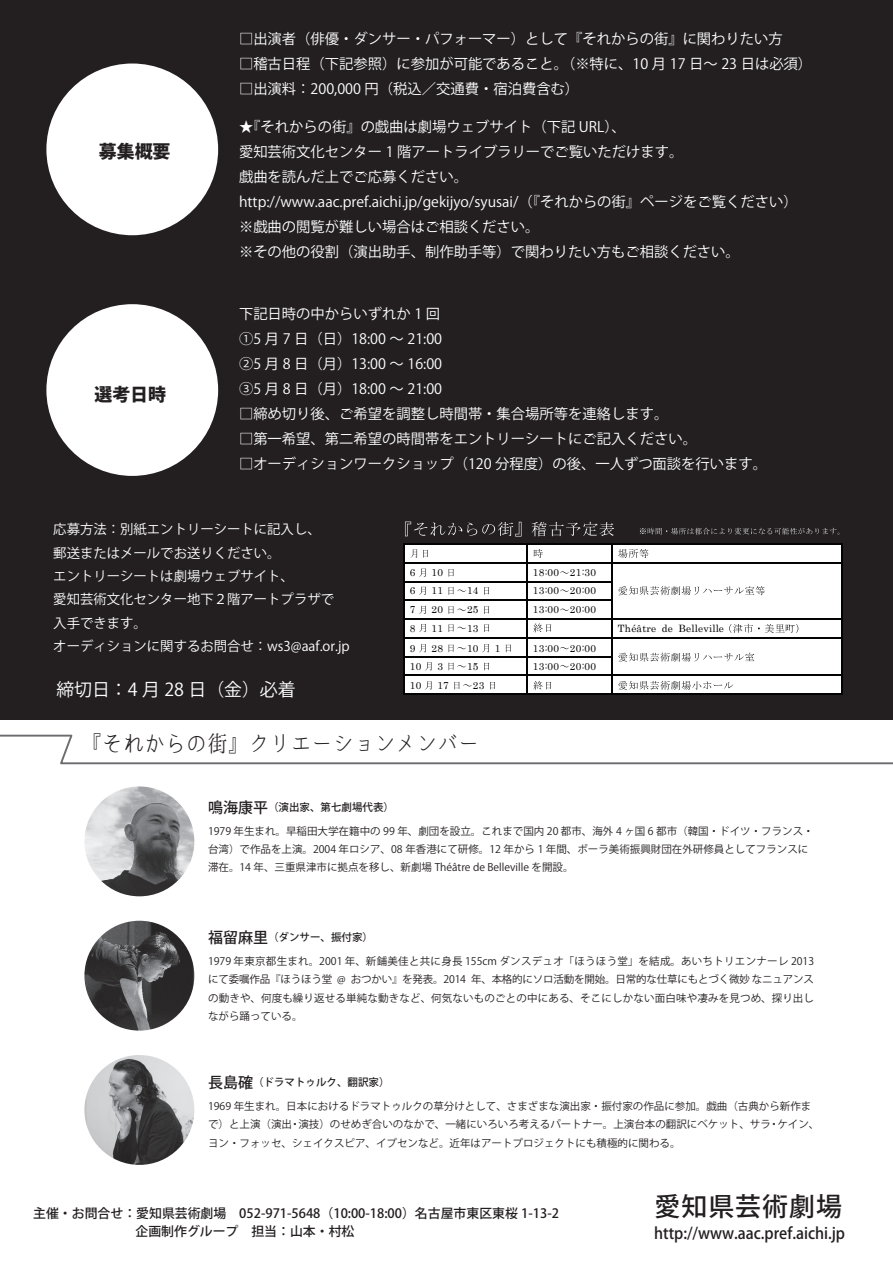
<style>
.page{position:relative;width:893px;height:1263px;background:#fff}
.page>*{position:absolute;margin:0;border:0;box-sizing:border-box;transform-origin:0 0}
.t1{font:500 25.95px "Koz Go Pr 6 N";letter-spacing:.04em;color:#231f20}
.t2{font:22.8px "Kokoro Minchoutai";letter-spacing:-.08em;color:#231f20}
.t3{font:17.85px "Koz Go Pr 6 N";color:#fff}
.t4{font:800 17.85px "Koz Go Pr 6 N";color:#231f20}
.t5{font:500 15.75px "Koz Go Pr 6 N";color:#231f20;scale:.95 1}
.t6{font:14.25px/25px "Koz Go Pr 6 N";color:#fff}
.t7{font:13.35px/23.4px "Koz Go Pr 6 N";color:#fff}
.t8{font:500 12.9px/17.5px "Koz Go Pr 6 N";color:#231f20}
.t9{font:10.5px/18.3px "Koz Go Pr 6 N";color:#231f20}
.t10{font:500 10.5px "Koz Go Pr 6 N";color:#231f20}
.t11{font:10.05px "Century";letter-spacing:.025em;color:#030303}
.s1{font-size:15px}
</style>
<div class="page">
<div style="left:0;top:0;width:893px;height:719px;background:#231f20"></div>
<svg style="left:0;top:734px;width:893px;height:31px"></svg>
<div style="left:46px;top:64px;width:172px;height:171px;background:#fff;border-radius:50%"></div>
<div style="left:46px;top:304px;width:172px;height:172px;background:#fff;border-radius:50%"></div>
<img style="left:84px;top:1055px;width:110px;height:110px;border-radius:55px">
<img style="left:84px;top:921px;width:110px;height:109px;border-radius:55px">
<img style="left:84px;top:786px;width:110px;height:110px;border-radius:55px">
<svg style="left:640px;top:528px;width:199px;height:7px"></svg>
<svg style="left:405px;top:522px;width:209px;height:15px"></svg>
<div style="left:404px;top:544px;width:438px;height:150px;background:#fff"></div>
<svg style="left:534px;top:549px;width:9px;height:9px"></svg>
<hr style="left:405px;top:544px;width:122px;height:1px;background:#030303">
<hr style="left:528px;top:544px;width:84px;height:1px;background:#030303">
<hr style="left:613px;top:544px;width:228px;height:1px;background:#030303">
<svg style="left:449px;top:569px;width:5px;height:8px"></svg>
<svg style="left:560px;top:571px;width:9px;height:3px"></svg>
<hr style="left:405px;top:562px;width:122px;height:1px;background:#030303">
<hr style="left:528px;top:562px;width:84px;height:1px;background:#030303">
<hr style="left:613px;top:562px;width:228px;height:1px;background:#030303">
<svg style="left:449px;top:587px;width:17px;height:8px"></svg>
<svg style="left:484px;top:587px;width:5px;height:8px"></svg>
<svg style="left:560px;top:589px;width:9px;height:3px"></svg>
<hr style="left:405px;top:581px;width:122px;height:1px;background:#030303">
<hr style="left:528px;top:581px;width:84px;height:1px;background:#030303">
<svg style="left:449px;top:606px;width:17px;height:8px"></svg>
<svg style="left:484px;top:606px;width:5px;height:8px"></svg>
<svg style="left:560px;top:609px;width:9px;height:2px"></svg>
<hr style="left:405px;top:599px;width:122px;height:1px;background:#030303">
<hr style="left:528px;top:599px;width:84px;height:1px;background:#030303">
<svg style="left:449px;top:624px;width:17px;height:8px"></svg>
<svg style="left:484px;top:624px;width:5px;height:8px"></svg>
<svg style="left:534px;top:623px;width:17px;height:9px"></svg>
<hr style="left:405px;top:618px;width:122px;height:1px;background:#030303">
<hr style="left:528px;top:618px;width:84px;height:1px;background:#030303">
<hr style="left:613px;top:618px;width:228px;height:1px;background:#030303">
<svg style="left:449px;top:644px;width:17px;height:8px"></svg>
<svg style="left:482px;top:644px;width:7px;height:8px"></svg>
<svg style="left:506px;top:644px;width:5px;height:8px"></svg>
<svg style="left:560px;top:647px;width:9px;height:2px"></svg>
<hr style="left:405px;top:638px;width:122px;height:1px;background:#030303">
<hr style="left:528px;top:638px;width:84px;height:1px;background:#030303">
<hr style="left:613px;top:638px;width:228px;height:1px;background:#030303">
<svg style="left:449px;top:662px;width:17px;height:8px"></svg>
<svg style="left:484px;top:662px;width:5px;height:8px"></svg>
<svg style="left:560px;top:665px;width:9px;height:2px"></svg>
<hr style="left:405px;top:657px;width:122px;height:1px;background:#030303">
<hr style="left:528px;top:657px;width:84px;height:1px;background:#030303">
<svg style="left:454px;top:682px;width:18px;height:8px"></svg>
<svg style="left:490px;top:682px;width:5px;height:8px"></svg>
<svg style="left:534px;top:681px;width:17px;height:9px"></svg>
<hr style="left:405px;top:675px;width:122px;height:1px;background:#030303">
<hr style="left:528px;top:675px;width:84px;height:1px;background:#030303">
<hr style="left:613px;top:675px;width:228px;height:1px;background:#030303">
<svg style="left:404px;top:544px;width:28px;height:150px"></svg>
<hr style="left:405px;top:693px;width:122px;height:1px;background:#030303">
<svg style="left:527px;top:544px;width:1px;height:150px"></svg>
<hr style="left:528px;top:693px;width:84px;height:1px;background:#030303">
<svg style="left:612px;top:544px;width:186px;height:150px"></svg>
<hr style="left:613px;top:693px;width:228px;height:1px;background:#030303">
<svg style="left:841px;top:544px;width:1px;height:150px"></svg>
<h3 class="t4" style="left:99px;top:142px;width:73px">募集概要</h3>
<h3 class="t4" style="left:94px;top:384px;width:73px">選考日時</h3>
<h3 class="t6" style="left:239px;top:26px;width:545px">□出演者（俳優・ダンサー・パフォーマー）として『それからの街』に関わりたい方</h3>
<h3 class="t6" style="left:239px;top:51px;width:575px">□稽古日程（下記参照）に参加が可能であること。（※特に、10 月 17 日～ 23 日は必須）</h3>
<h3 class="t6" style="left:239px;top:77px;width:342px">□出演料：200,000 円（税込／交通費・宿泊費含む）</h3>
<h3 class="t6" style="left:239px;top:115px;width:560px">★『それからの街』の戯曲は劇場ウェブサイト（下記 URL）、<br>愛知芸術文化センター 1 階アートライブラリーでご覧いただけます。<br>戯曲を読んだ上でご応募ください。<br>http://www.aac.pref.aichi.jp/gekijyo/syusai/（『それからの街』ページをご覧ください）※戯曲の閲覧が難しい場合はご相談ください。<br>※その他の役割（演出助手、制作助手等）で関わりたい方もご相談ください。</h3>
<h3 class="t6" style="left:239px;top:301px;width:205px">下記日時の中からいずれか 1 回<br>①5 月 7 日（日）18:00 ～ 21:00<br>②5 月 8 日（月）13:00 ～ 16:00<br>③5 月 8 日（月）18:00 ～ 21:00</h3>
<h3 class="t6" style="left:239px;top:401px;width:431px">□締め切り後、ご希望を調整し時間帯・集合場所等を連絡します。</h3>
<h3 class="t6" style="left:239px;top:426px;width:459px">□第一希望、第二希望の時間帯をエントリーシートにご記入ください。</h3>
<h3 class="t6" style="left:239px;top:451px;width:530px">□オーディションワークショップ（120 分程度）の後、一人ずつ面談を行います。</h3>
<p class="t7" style="left:53px;top:518px;width:298px">応募方法：別紙エントリーシートに記入し、<br>郵送またはメールでお送りください。<br>エントリーシートは劇場ウェブサイト、<br>愛知芸術文化センター地下２階アートプラザで入手できます。<br>オーディションに関するお問合せ：ws3@aaf.or.jp</p>
<h3 class="t3" style="left:56px;top:680px;width:241px">締切日：4 月 28 日（金）必着</h3>
<p class="t11" style="left:410px;top:564px;width:7px">6</p>
<p class="t11" style="left:432px;top:564px;width:13px">10</p>
<p class="t11" style="left:533px;top:564px;width:65px">18:00 21:30</p>
<p class="t11" style="left:410px;top:582px;width:7px">6</p>
<p class="t11" style="left:432px;top:582px;width:13px">11</p>
<p class="t11" style="left:467px;top:582px;width:13px">14</p>
<p class="t11" style="left:533px;top:582px;width:65px">13:00 20:00</p>
<p class="t11" style="left:410px;top:601px;width:7px">7</p>
<p class="t11" style="left:432px;top:601px;width:13px">20</p>
<p class="t11" style="left:467px;top:601px;width:13px">25</p>
<p class="t11" style="left:533px;top:601px;width:65px">13:00 20:00</p>
<p class="t11" style="left:410px;top:619px;width:7px">8</p>
<p class="t11" style="left:432px;top:619px;width:13px">11</p>
<p class="t11" style="left:467px;top:619px;width:13px">13</p>
<p class="t11" style="left:618px;top:619px;width:108px">Théâtre de Belleville</p>
<p class="t11" style="left:410px;top:640px;width:7px">9</p>
<p class="t11" style="left:432px;top:640px;width:13px">28</p>
<p class="t11" style="left:467px;top:640px;width:13px">10</p>
<p class="t11" style="left:495px;top:640px;width:7px">1</p>
<p class="t11" style="left:533px;top:640px;width:65px">13:00 20:00</p>
<p class="t11" style="left:410px;top:658px;width:13px">10</p>
<p class="t11" style="left:437px;top:658px;width:7px">3</p>
<p class="t11" style="left:467px;top:658px;width:13px">15</p>
<p class="t11" style="left:533px;top:658px;width:65px">13:00 20:00</p>
<p class="t11" style="left:410px;top:677px;width:13px">10</p>
<p class="t11" style="left:437px;top:677px;width:13px">17</p>
<p class="t11" style="left:473px;top:677px;width:13px">23</p>
<h2 class="t2" style="left:80px;top:731px;width:401px">『それからの街』クリエーションメンバー</h2>
<p class="t10" style="left:208px;top:801px;width:187px"><span class="s1">鳴海康平</span>（演出家、第七劇場代表）</p>
<p class="t9" style="left:208px;top:822px;width:607px">1979 年生まれ。早稲田大学在籍中の 99 年、劇団を設立。これまで国内 20 都市、海外 4 ヶ国 6 都市（韓国・ドイツ・フランス・台湾）で作品を上演。2004 年ロシア、08 年香港にて研修。12 年から 1 年間、ポーラ美術振興財団在外研修員としてフランスに滞在。14 年、三重県津市に拠点を移し、新劇場 Théâtre de Belleville を開設。</p>
<p class="t10" style="left:208px;top:931px;width:166px"><span class="s1">福留麻里</span>（ダンサー、振付家）</p>
<p class="t9" style="left:208px;top:952px;width:608px;text-align:justify">1979 年東京都生まれ。2001 年、新鋪美佳と共に身長 155cm ダンスデュオ「ほうほう堂」を結成。あいちトリエンナーレ 2013にて委嘱作品『ほうほう堂 @ おつかい』を発表。2014 年、本格的にソロ活動を開始。日常的な仕草にもとづく微妙 なニュアンスの動きや、何度も繰り返せる単純な動きなど、何気ないものごとの中にある、そこにしかない面白味や凄みを見つめ、探り出しながら踊っている。</p>
<p class="t10" style="left:208px;top:1076px;width:183px"><span class="s1">長島確</span>（ドラマトゥルク、翻訳家）</p>
<p class="t9" style="left:208px;top:1097px;width:613px">1969 年生まれ。日本におけるドラマトゥルクの草分けとして、さまざまな演出家・振付家の作品に参加。戯曲（古典から新作まで）と上演（演出・演技）のせめぎ合いのなかで、一緒にいろいろ考えるパートナー。上演台本の翻訳にベケット、サラ・ケイン、ヨン・フォッセ、シェイクスピア、イプセンなど。近年はアートプロジェクトにも積極的に関わる。</p>
<p class="t8" style="left:33px;top:1205px;width:540px">主催・お問合せ：愛知県芸術劇場　052-971-5648（10:00-18:00）名古屋市東区東桜 1-13-2　　　　　　　　 企画制作グループ　担当：山本・村松</p>
<h1 class="t1" style="left:654px;top:1192px;width:189px">愛知県芸術劇場</h1>
<h3 class="t5" style="left:654px;top:1224px;width:218px">http://www.aac.pref.aichi.jp　</h3>
</div>
